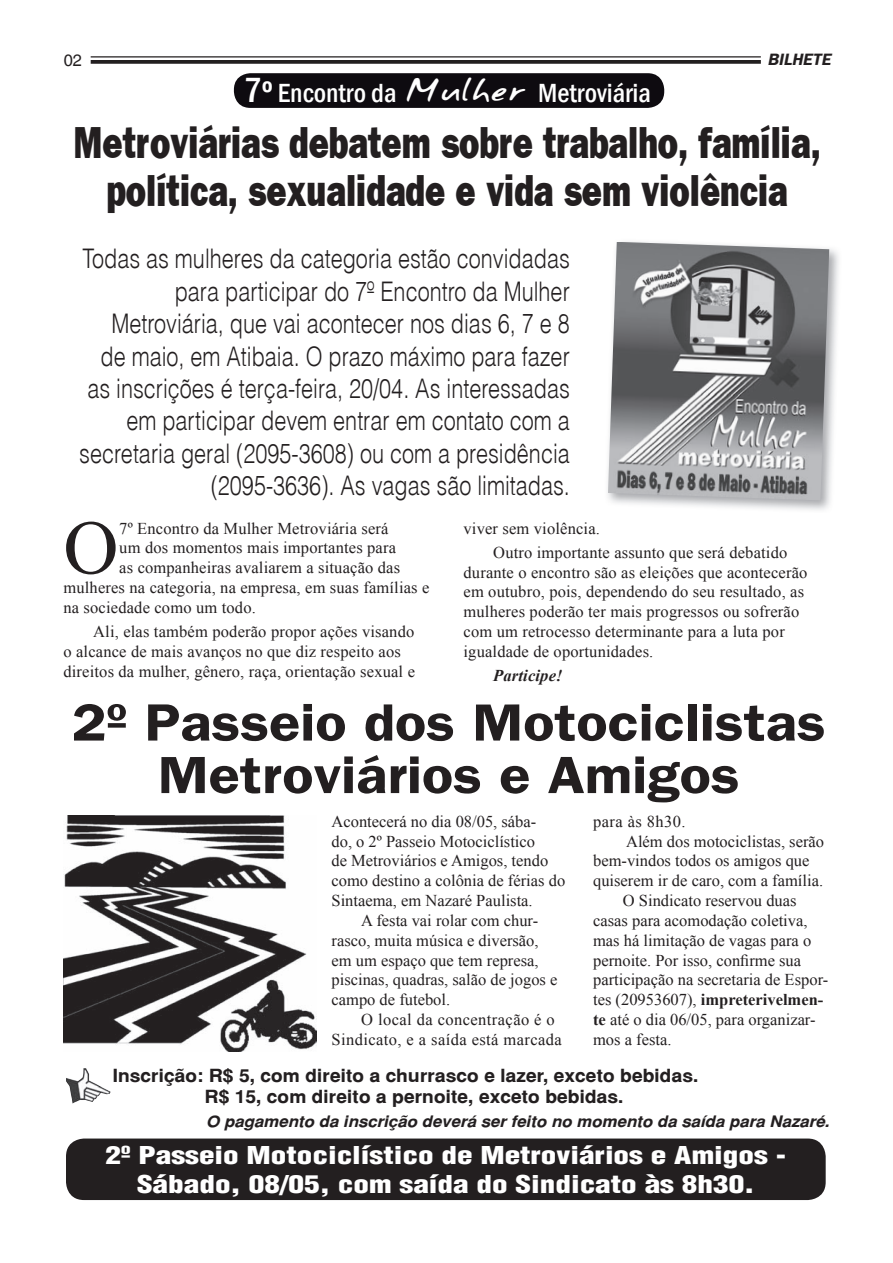
<style>
.page{position:relative;width:893px;height:1263px;background:#fff}
.page>*{position:absolute;margin:0;border:0;box-sizing:border-box;transform-origin:0 0}
.t1{font:76.35px "Times New Roman";color:#231f20}
.t2{font:700 52.5px/52.5px "Frankfurt Gothic";color:#231f20;text-align:center;scale:1.1 1}
.t3{font:45px/48px "Frankfurt Gothic Heavy Plain";color:#231f20;text-align:center;scale:.75 1}
.t4{font:27px/32.4px "Switzerland Light Plain";color:#231f20;text-align:right;scale:.8 1}
.t5{font:500 condensed 27px "Franklin Gothic";color:#fff}
.t6{font:24px/28.8px "Switzerland Cond Black Plain";color:#fff;text-align:center;scale:1.3 1}
.t7{font:700 18px/21.6px "Switzerland Narrow";color:#231f20;scale:1.3 1}
.t8{font:16.5px/19.8px "Times New Roman";letter-spacing:.01em;color:#231f20}
.t9{font:700 16.5px "Times New Roman";color:#231f20}
.t10{font:italic 700 16.5px "Times New Roman";letter-spacing:.01em;color:#231f20}
.t11{font:italic 700 16.5px "Frankfurt Gothic";color:#231f20}
.t12{font:16.5px "Switzerland Plain";color:#231f20}
.t13{font:italic 700 15.75px "Switzerland Narrow";color:#231f20;scale:1.3 1}
.s1{font-size:36px}
.s2{font-family:"Annifont";font-weight:400;font-stretch:normal}
.s3{font-weight:400}
.s4{font-weight:700}
</style>
<div class="page">
<div style="left:66px;top:1138px;width:760px;height:62px;background:#231f20;border-radius:18px"></div>
<hr style="left:91px;top:56px;width:670px;height:2px;background:#231f20">
<svg style="left:91px;top:60px;width:670px;height:4px;background:#302c2d"></svg>
<div style="left:234px;top:73px;width:430px;height:35px;background:#0e0b10;border-radius:17px"></div>
<img style="left:607px;top:249px;width:232px;height:261px">
<img style="left:608px;top:242px;width:221px;height:258px">
<img style="left:63px;top:815px;width:253px;height:237px">
<img style="left:66px;top:1068px;width:44px;height:35px">
<p class="t12" style="left:64px;top:51px;width:20px">02</p>
<p class="t11" style="left:768px;top:49px;width:65px">BILHETE</p>
<h3 class="t5" style="left:243px;top:75px;width:409px"><span class="s1">7º</span> Encontro da <span class="s2">Mulher</span> Metroviária</h3>
<h3 class="t3" style="left:73px;top:118px;width:998px">Metroviárias debatem sobre trabalho, família, política, sexualidade e vida sem violência</h3>
<p class="t4" style="left:79px;top:242px;width:615px">Todas as mulheres da categoria estão convidadas para participar do 7º Encontro da Mulher Metroviária, que vai acontecer nos dias 6, 7 e 8<br>de maio, em Atibaia. O prazo máximo para fazer as inscrições é terça-feira, 20/04. As interessadas em participar devem entrar em contato com a secretaria geral (2095-3608) ou com a presidência (2095-3636). As vagas são limitadas.</p>
<h1 class="t1" style="left:63px;top:496px;width:57px">O</h1>
<p class="t8" style="left:119px;top:518px;width:271px">7º Encontro da Mulher Metroviária será</p>
<p class="t8" style="left:119px;top:538px;width:278px">um dos momentos mais importantes para</p>
<p class="t8" style="left:119px;top:558px;width:282px">as companheiras avaliarem a situação das</p>
<p class="t8" style="left:63px;top:577px;width:367px">mulheres na categoria, na empresa, em suas famílias e</p>
<p class="t8" style="left:63px;top:597px;width:194px">na sociedade como um todo.</p>
<p class="t8" style="left:63px;top:621px;width:353px;text-indent:30px">Ali, elas também poderão propor ações visando o alcance de mais avanços no que diz respeito aos direitos da mulher, gênero, raça, orientação sexual e</p>
<p class="t8" style="left:493px;top:516px;width:296px;line-height:24px;text-indent:-30px">viver sem violência.<br>Outro importante assunto que será debatido</p>
<p class="t8" style="left:463px;top:562px;width:345px">durante o encontro são as eleições que acontecerão em outubro, pois, dependendo do seu resultado, as mulheres poderão ter mais progressos ou sofrerão com um retrocesso determinante para a luta por igualdade de oportunidades.</p>
<p class="t10" style="left:493px;top:664px;width:71px">Participe!</p>
<h2 class="t2" style="left:72px;top:695px;width:687px">2º Passeio dos Motociclistas<br>Metroviários e Amigos</h2>
<p class="t8" style="left:331px;top:811px;width:206px">Acontecerá no dia 08/05, sába-</p>
<p class="t8" style="left:331px;top:831px;width:205px">do, o 2º Passeio Motociclístico</p>
<p class="t8" style="left:331px;top:851px;width:218px">de Metroviários e Amigos, tendo</p>
<p class="t8" style="left:331px;top:871px;width:235px">como destino a colônia de férias do</p>
<p class="t8" style="left:331px;top:890px;width:203px">Sintaema, em Nazaré Paulista.</p>
<p class="t8" style="left:361px;top:910px;width:178px">A festa vai rolar com chur-</p>
<p class="t8" style="left:331px;top:930px;width:209px">rasco, muita música e diversão,</p>
<p class="t8" style="left:331px;top:950px;width:209px">em um espaço que tem represa,</p>
<p class="t8" style="left:331px;top:970px;width:227px">piscinas, quadras, salão de jogos e</p>
<p class="t8" style="left:331px;top:989px;width:120px">campo de futebol.</p>
<p class="t8" style="left:361px;top:1009px;width:195px">O local da concentração é o</p>
<p class="t8" style="left:331px;top:1029px;width:232px">Sindicato, e a saída está marcada</p>
<p class="t8" style="left:593px;top:811px;width:94px">para às 8h30.</p>
<p class="t8" style="left:626px;top:831px;width:199px">Além dos motociclistas, serão</p>
<p class="t8" style="left:593px;top:851px;width:218px">bem-vindos todos os amigos que</p>
<p class="t8" style="left:593px;top:871px;width:232px">quiserem ir de caro, com a família.</p>
<p class="t8" style="left:623px;top:890px;width:175px">O Sindicato reservou duas</p>
<p class="t8" style="left:593px;top:910px;width:216px">casas para acomodação coletiva,</p>
<p class="t8" style="left:593px;top:930px;width:220px">mas há limitação de vagas para o</p>
<p class="t8" style="left:593px;top:950px;width:210px">pernoite. Por isso, confirme sua</p>
<p class="t8" style="left:593px;top:970px;width:237px">participação na secretaria de Espor-</p>
<p class="t9" style="left:593px;top:988px;width:232px"><span class="s3">tes (20953607),</span> impreterivelmen-</p>
<p class="t8" style="left:593px;top:1009px;width:224px"><span class="s4">te</span> até o dia 06/05, para organizar-</p>
<p class="t8" style="left:593px;top:1029px;width:80px">mos a festa.</p>
<p class="t7" style="left:205px;top:1064px;width:381px;text-indent:-92px">Inscrição: R$ 5, com direito a churrasco e lazer, exceto bebidas.<br>R$ 15, com direito a pernoite, exceto bebidas.</p>
<p class="t13" style="left:206px;top:1111px;width:481px">O pagamento da inscrição deverá ser feito no momento da saída para Nazaré.</p>
<h3 class="t6" style="left:106px;top:1141px;width:525px">2º Passeio Motociclístico de Metroviários e Amigos -<br>Sábado, 08/05, com saída do Sindicato às 8h30.</h3>
</div>
